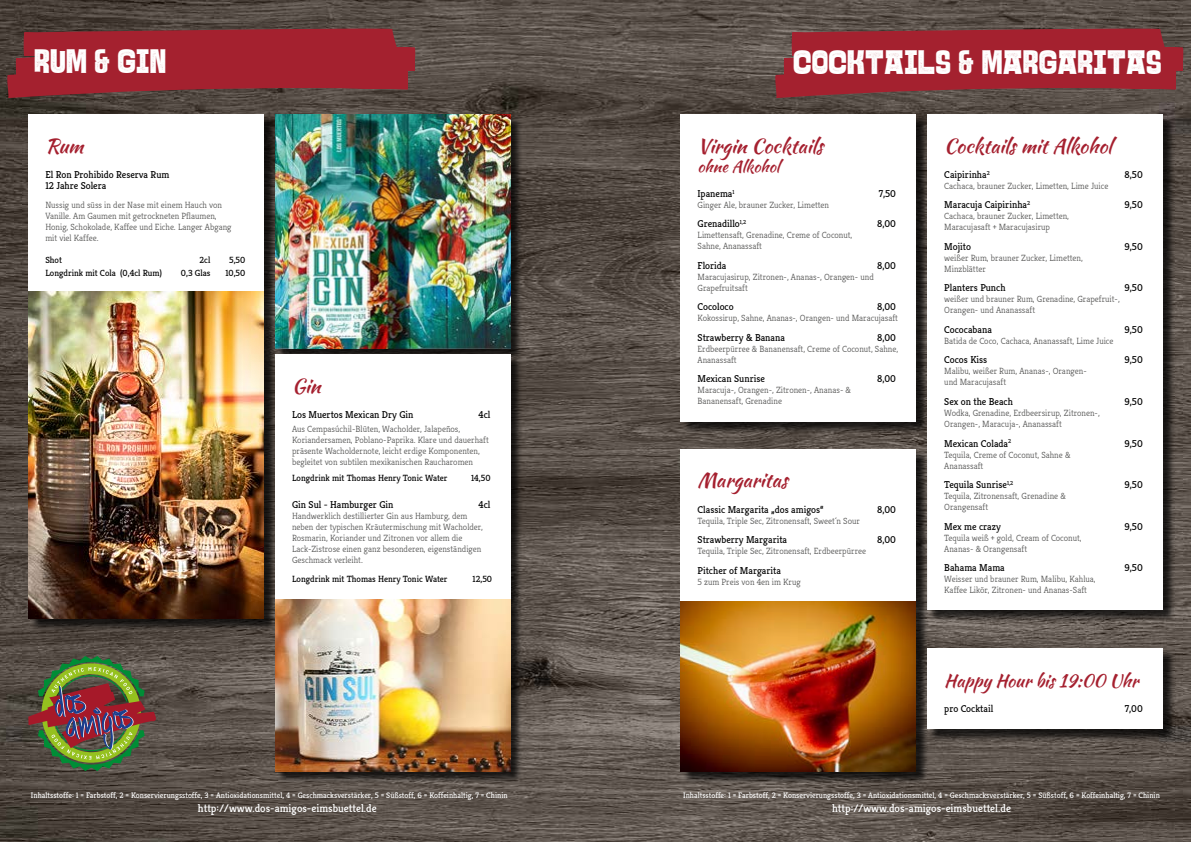
<style>
.page{position:relative;width:1191px;height:842px;background:#fff}
.page>*{position:absolute;margin:0;border:0;box-sizing:border-box;transform-origin:0 0}
.t1{font:32px "Cucciolo Rough";color:#fff}
.t2{font:20px "Kaushan Script";color:#a5202f}
.t3{font:18px "Kaushan Script";color:#a5202f}
.t4{font:16px "Kaushan Script";color:#a5202f}
.t5{font:500 11px "Kreon";color:#fff}
.t6{font:10px/11px "Kreon";color:#000}
.t7{font:300 9px/11px "Kreon";color:#575756}
.t8{font:9px "Kreon";color:#000}
.t9{font:8px "Kreon";color:#fff}
</style>
<div class="page">
<img style="left:0;top:0;width:1191px;height:842px">
<svg style="left:7px;top:29px;width:408px;height:69px;background:#962731"></svg>
<svg style="left:775px;top:29px;width:408px;height:69px;background:#982933"></svg>
<div style="left:682px;top:116px;width:246px;height:318px;background:#000;opacity:.75"></div>
<div style="left:680px;top:114px;width:236px;height:307px;background:#fff"></div>
<div style="left:929px;top:116px;width:246px;height:507px;background:#000;opacity:.75"></div>
<div style="left:927px;top:114px;width:235px;height:496px;background:#fff"></div>
<div style="left:682px;top:450px;width:246px;height:164px;background:#000;opacity:.75"></div>
<div style="left:680px;top:449px;width:236px;height:152px;background:#fff"></div>
<div style="left:682px;top:603px;width:246px;height:180px;background:#000;opacity:.75"></div>
<img style="left:680px;top:601px;width:236px;height:170px">
<div style="left:929px;top:650px;width:246px;height:92px;background:#000;opacity:.75"></div>
<div style="left:927px;top:648px;width:235px;height:81px;background:#fff"></div>
<div style="left:30px;top:116px;width:246px;height:516px;background:#000;opacity:.75"></div>
<div style="left:28px;top:114px;width:236px;height:179px;background:#fff"></div>
<img style="left:28px;top:292px;width:236px;height:327px">
<div style="left:277px;top:116px;width:246px;height:244px;background:#000;opacity:.75"></div>
<img style="left:275px;top:115px;width:235px;height:233px">
<div style="left:277px;top:356px;width:246px;height:256px;background:#000;opacity:.75"></div>
<div style="left:275px;top:354px;width:235px;height:245px;background:#fff"></div>
<div style="left:277px;top:601px;width:246px;height:183px;background:#000;opacity:.75"></div>
<img style="left:275px;top:599px;width:235px;height:172px">
<svg style="left:28px;top:656px;width:131px;height:115px;background:#686043"></svg>
<h1 class="t1" style="left:35px;top:49px;width:134px">RUM &amp; GIN</h1>
<h2 class="t2" style="left:45px;top:131px;width:40px">Rum</h2>
<p class="t6" style="left:45px;top:168px;width:126px">El Ron Prohibido Reserva Rum<br>12 Jahre Solera</p>
<p class="t7" style="left:45px;top:199px;width:188px">Nussig und süss in der Nase mit einem Hauch von Vanille. Am Gaumen mit getrockneten Pflaumen, Honig, Schokolade, Kaffee und Eiche. Langer Abgang mit viel Kaffee.</p>
<p class="t8" style="left:45px;top:253px;width:18px">Shot</p>
<p class="t8" style="left:200px;top:253px;width:12px">2cl</p>
<p class="t8" style="left:229px;top:253px;width:18px">5,50</p>
<p class="t8" style="left:45px;top:266px;width:118px">Longdrink mit Cola (0,4cl Rum)</p>
<p class="t8" style="left:181px;top:266px;width:31px">0,3 Glas</p>
<p class="t8" style="left:225px;top:266px;width:22px">10,50</p>
<h2 class="t2" style="left:292px;top:371px;width:30px">Gin</h2>
<p class="t6" style="left:292px;top:408px;width:123px">Los Muertos Mexican Dry Gin</p>
<p class="t6" style="left:478px;top:408px;width:14px">4cl</p>
<p class="t7" style="left:292px;top:423px;width:198px">Aus Cempasúchil-Blüten, Wacholder, Jalapeños, Koriandersamen, Poblano-Paprika. Klare und dauerhaft präsente Wacholdernote, leicht erdige Komponenten, begleitet von subtilen mexikanischen Raucharomen</p>
<p class="t8" style="left:292px;top:471px;width:157px">Longdrink mit Thomas Henry Tonic Water</p>
<p class="t8" style="left:471px;top:471px;width:21px">14,50</p>
<p class="t6" style="left:292px;top:499px;width:103px">Gin Sul - Hamburger Gin</p>
<p class="t6" style="left:478px;top:499px;width:14px">4cl</p>
<p class="t7" style="left:292px;top:510px;width:192px">Handwerklich destillierter Gin aus Hamburg, dem neben der typischen Kräutermischung mit Wacholder, Rosmarin, Koriander und Zitronen vor allem die Lack-Zistrose einen ganz besonderen, eigenständigen Geschmack verleiht.</p>
<p class="t8" style="left:292px;top:572px;width:157px">Longdrink mit Thomas Henry Tonic Water</p>
<p class="t8" style="left:472px;top:572px;width:21px">12,50</p>
<h1 class="t1" style="left:793px;top:50px;width:370px">COCKTAILS &amp; MARGARITAS</h1>
<h2 class="t2" style="left:697px;top:131px;width:127px">Virgin Cocktails</h2>
<h3 class="t4" style="left:697px;top:154px;width:83px">ohne Alkohol</h3>
<p class="t6" style="left:697px;top:187px;width:38px">Ipanema<sup>1</sup></p>
<p class="t6" style="left:879px;top:187px;width:19px">7,50</p>
<p class="t7" style="left:697px;top:199px;width:133px">Ginger Ale, brauner Zucker, Limetten</p>
<p class="t6" style="left:697px;top:218px;width:50px">Grenadillo<sup>1,2</sup></p>
<p class="t6" style="left:877px;top:218px;width:20px">8,00</p>
<p class="t7" style="left:697px;top:229px;width:156px">Limettensaft, Grenadine, Creme of Coconut,<br>Sahne, Ananassaft</p>
<p class="t6" style="left:697px;top:259px;width:30px">Florida</p>
<p class="t6" style="left:877px;top:259px;width:20px">8,00</p>
<p class="t7" style="left:697px;top:271px;width:178px">Maracujasirup, Zitronen-, Ananas-, Orangen- und<br>Grapefruitsaft</p>
<p class="t6" style="left:697px;top:301px;width:38px">Cocoloco</p>
<p class="t6" style="left:877px;top:301px;width:20px">8,00</p>
<p class="t7" style="left:697px;top:312px;width:202px">Kokossirup, Sahne, Ananas-, Orangen- und Maracujasaft</p>
<p class="t6" style="left:697px;top:331px;width:89px">Strawberry &amp; Banana</p>
<p class="t6" style="left:877px;top:331px;width:20px">8,00</p>
<p class="t7" style="left:697px;top:343px;width:202px">Erdbeerpürree &amp; Bananensaft, Creme of Coconut, Sahne,<br>Ananassaft</p>
<p class="t6" style="left:697px;top:373px;width:69px">Mexican Sunrise</p>
<p class="t6" style="left:877px;top:373px;width:20px">8,00</p>
<p class="t7" style="left:697px;top:384px;width:155px">Maracuja-, Orangen-, Zitronen-, Ananas- &amp;<br>Bananensaft, Grenadine</p>
<h2 class="t2" style="left:697px;top:466px;width:92px">Margaritas</h2>
<p class="t6" style="left:697px;top:503px;width:128px">Classic Margarita „dos amigos“</p>
<p class="t6" style="left:877px;top:503px;width:20px">8,00</p>
<p class="t7" style="left:697px;top:514px;width:164px">Tequila, Triple Sec, Zitronensaft, Sweet´n Sour</p>
<p class="t6" style="left:697px;top:533px;width:91px">Strawberry Margarita</p>
<p class="t6" style="left:877px;top:533px;width:20px">8,00</p>
<p class="t7" style="left:697px;top:545px;width:170px">Tequila, Triple Sec, Zitronensaft, Erdbeerpürree</p>
<p class="t6" style="left:697px;top:564px;width:85px">Pitcher of Margarita</p>
<p class="t7" style="left:697px;top:575px;width:105px">5 zum Preis von 4en im Krug</p>
<h2 class="t2" style="left:944px;top:131px;width:169px">Cocktails mit Alkohol</h2>
<p class="t6" style="left:944px;top:168px;width:47px">Caipirinha<sup>2</sup></p>
<p class="t6" style="left:1124px;top:168px;width:20px">8,50</p>
<p class="t7" style="left:944px;top:180px;width:165px">Cachaca, brauner Zucker, Limetten, Lime Juice</p>
<p class="t6" style="left:944px;top:199px;width:87px">Maracuja Caipirinha<sup>2</sup></p>
<p class="t6" style="left:1124px;top:199px;width:20px">9,50</p>
<p class="t7" style="left:944px;top:210px;width:126px">Cachaca, brauner Zucker, Limetten,<br>Maracujasaft + Maracujasirup</p>
<p class="t6" style="left:944px;top:240px;width:28px">Mojito</p>
<p class="t6" style="left:1124px;top:240px;width:20px">9,50</p>
<p class="t7" style="left:944px;top:252px;width:140px">weißer Rum, brauner Zucker, Limetten,<br>Minzblätter</p>
<p class="t6" style="left:944px;top:282px;width:63px">Planters Punch</p>
<p class="t6" style="left:1124px;top:282px;width:20px">9,50</p>
<p class="t7" style="left:944px;top:293px;width:177px">weißer und brauner Rum, Grenadine, Grapefruit-,<br>Orangen- und Ananassaft</p>
<p class="t6" style="left:944px;top:323px;width:49px">Cococabana</p>
<p class="t6" style="left:1124px;top:323px;width:20px">9,50</p>
<p class="t7" style="left:944px;top:335px;width:171px">Batida de Coco, Cachaca, Ananassaft, Lime Juice</p>
<p class="t6" style="left:944px;top:354px;width:44px">Cocos Kiss</p>
<p class="t6" style="left:1124px;top:354px;width:20px">9,50</p>
<p class="t7" style="left:944px;top:365px;width:144px">Malibu, weißer Rum, Ananas-, Orangen&shy;und Maracujasaft</p>
<p class="t6" style="left:944px;top:395px;width:70px">Sex on the Beach</p>
<p class="t6" style="left:1124px;top:395px;width:20px">9,50</p>
<p class="t7" style="left:944px;top:407px;width:157px">Wodka, Grenadine, Erdbeersirup, Zitronen-,<br>Orangen-, Maracuja-, Ananassaft</p>
<p class="t6" style="left:944px;top:437px;width:68px">Mexican Colada<sup>2</sup></p>
<p class="t6" style="left:1124px;top:437px;width:20px">9,50</p>
<p class="t7" style="left:944px;top:448px;width:128px">Tequila, Creme of Coconut, Sahne &amp;<br>Ananassaft</p>
<p class="t6" style="left:944px;top:478px;width:71px">Tequila Sunrise<sup>1,2</sup></p>
<p class="t6" style="left:1124px;top:478px;width:20px">9,50</p>
<p class="t7" style="left:944px;top:490px;width:123px">Tequila, Zitronensaft, Grenadine &amp;<br>Orangensaft</p>
<p class="t6" style="left:944px;top:520px;width:58px">Mex me crazy</p>
<p class="t6" style="left:1124px;top:520px;width:20px">9,50</p>
<p class="t7" style="left:944px;top:531px;width:139px">Tequila weiß + gold, Cream of Coconut,<br>Ananas- &amp; Orangensaft</p>
<p class="t6" style="left:944px;top:561px;width:62px">Bahama Mama</p>
<p class="t6" style="left:1124px;top:561px;width:20px">9,50</p>
<p class="t7" style="left:944px;top:573px;width:153px">Weisser und brauner Rum, Malibu, Kahlua,<br>Kaffee Likör, Zitronen- und Ananas-Saft</p>
<h3 class="t3" style="left:944px;top:667px;width:196px">Happy Hour bis 19:00 Uhr</h3>
<p class="t6" style="left:944px;top:702px;width:51px">pro Cocktail</p>
<p class="t6" style="left:1124px;top:702px;width:19px">7,00</p>
<p class="t9" style="left:31px;top:789px;width:478px">Inhaltsstoffe: 1 = Farbstoff, 2 = Konservierungsstoffe, 3 = Antioxidationsmittel, 4 = Geschmacksverstärker, 5 = Süßstoff, 6 = Koffeinhaltig, 7 = Chinin</p>
<p class="t9" style="left:683px;top:789px;width:478px">Inhaltsstoffe: 1 = Farbstoff, 2 = Konservierungsstoffe, 3 = Antioxidationsmittel, 4 = Geschmacksverstärker, 5 = Süßstoff, 6 = Koffeinhaltig, 7 = Chinin</p>
<p class="t5" style="left:198px;top:800px;width:180px">http://www.dos-amigos-eimsbuettel.de</p>
<p class="t5" style="left:832px;top:800px;width:180px">http://www.dos-amigos-eimsbuettel.de</p>
</div>
